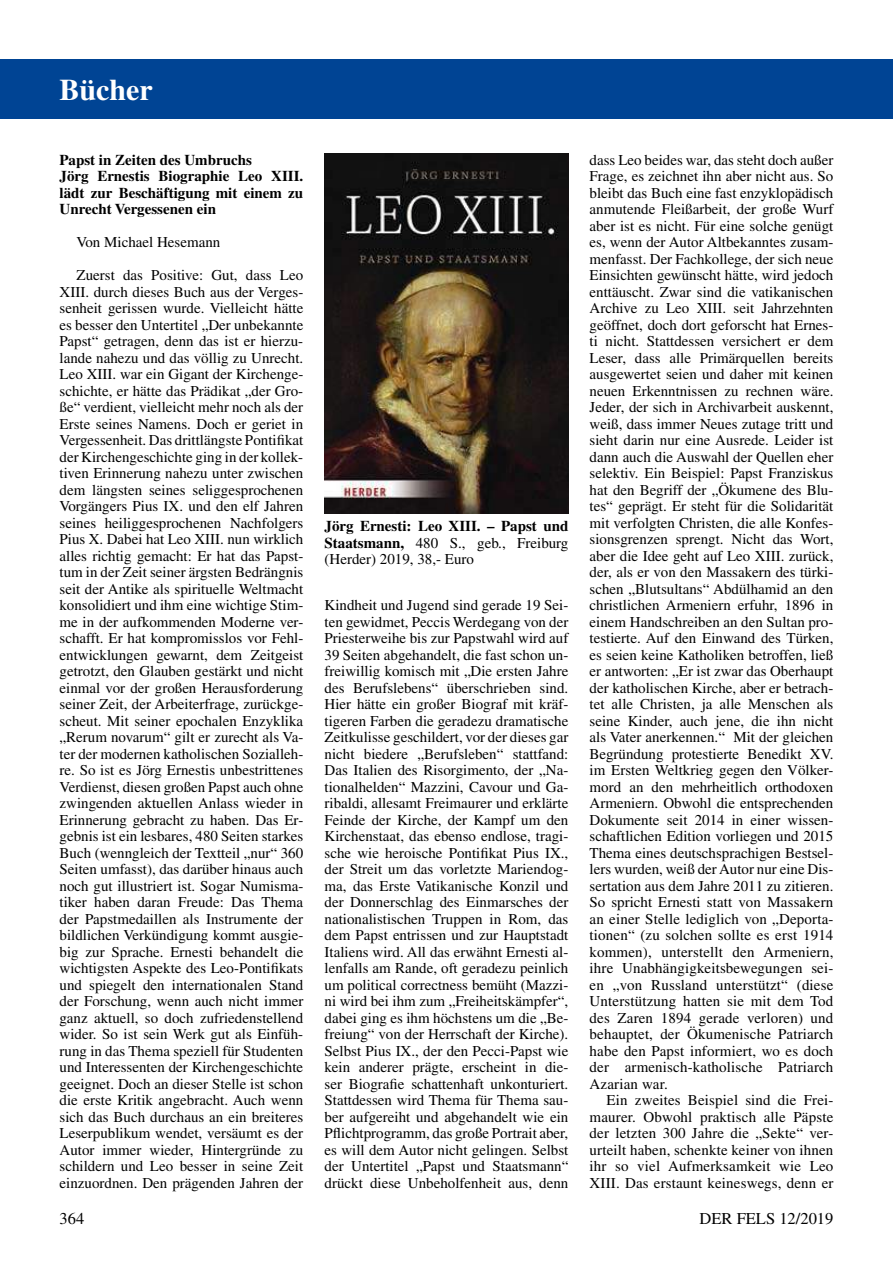
<style>
.page{position:relative;width:893px;height:1263px;background:#fff}
.page>*{position:absolute;margin:0;border:0;box-sizing:border-box;transform-origin:0 0}
.t1{font:700 30px "Times";color:#fff}
.t2{font:16.5px "Times";color:#000}
.t3{font:15px/16.5px "Times";color:#000;text-align:justify}
.t4{font:700 15px/16.5px "Times";color:#000}
.s1{font-weight:400}
</style>
<div class="page">
<div style="left:0;top:60px;width:893px;height:59px;background:#004494"></div>
<img style="left:325px;top:153px;width:243px;height:360px">
<h1 class="t1" style="left:60px;top:72px;width:95px">Bücher</h1>
<p class="t4" style="left:60px;top:151px;width:245px">Papst in Zeiten des Umbruchs<br>Jörg Ernestis Biographie Leo XIII. lädt zur Beschäftigung mit einem zu<br>Unrecht Vergessenen ein</p>
<p class="t3" style="left:77px;top:234px;width:145px">Von Michael Hesemann</p>
<p class="t3" style="left:60px;top:267px;width:245px;text-indent:17px">Zuerst das Positive: Gut, dass Leo XIII. durch dieses Buch aus der Verges&shy;senheit gerissen wurde. Vielleicht hätte es besser den Untertitel „Der unbekannte Papst“ getragen, denn das ist er hierzu&shy;lande nahezu und das völlig zu Unrecht.<br>Leo XIII. war ein Gigant der Kirchenge&shy;schichte, er hätte das Prädikat „der Gro&shy;ße“ verdient, vielleicht mehr noch als der Erste seines Namens. Doch er geriet in Vergessenheit. Das drittlängste Pontifikat der Kirchengeschichte ging in der kollek&shy;tiven Erinnerung nahezu unter zwischen dem längsten seines seliggesprochenen Vorgängers Pius IX. und den elf Jahren seines heiliggesprochenen Nachfolgers Pius X. Dabei hat Leo XIII. nun wirklich alles richtig gemacht: Er hat das Papst&shy;tum in der Zeit seiner ärgsten Bedrängnis seit der Antike als spirituelle Weltmacht konsolidiert und ihm eine wichtige Stim&shy;me in der aufkommenden Moderne ver&shy;schafft. Er hat kompromisslos vor Fehl&shy;entwicklungen gewarnt, dem Zeitgeist getrotzt, den Glauben gestärkt und nicht einmal vor der großen Herausforderung seiner Zeit, der Arbeiterfrage, zurückge&shy;scheut. Mit seiner epochalen Enzyklika „Rerum novarum“ gilt er zurecht als Va&shy;ter der modernen katholischen Sozialleh&shy;re. So ist es Jörg Ernestis unbestrittenes Verdienst, diesen großen Papst auch ohne zwingenden aktuellen Anlass wieder in Erinnerung gebracht zu haben. Das Er&shy;gebnis ist ein lesbares, 480 Seiten starkes Buch (wenngleich der Textteil „nur“ 360<br>Seiten umfasst), das darüber hinaus auch noch gut illustriert ist. Sogar Numisma&shy;tiker haben daran Freude: Das Thema der Papstmedaillen als Instrumente der bildlichen Verkündigung kommt ausgie&shy;big zur Sprache. Ernesti behandelt die wichtigsten Aspekte des Leo-Pontifikats und spiegelt den internationalen Stand der Forschung, wenn auch nicht immer ganz aktuell, so doch zufriedenstellend wider. So ist sein Werk gut als Einfüh&shy;rung in das Thema speziell für Studenten und Interessenten der Kirchengeschichte geeignet. Doch an dieser Stelle ist schon die erste Kritik angebracht. Auch wenn sich das Buch durchaus an ein breiteres Leserpublikum wendet, versäumt es der Autor immer wieder, Hintergründe zu schildern und Leo besser in seine Zeit einzuordnen. Den prägenden Jahren der</p>
<p class="t4" style="left:325px;top:518px;width:245px;text-align:justify">Jörg Ernesti: Leo XIII. – Papst und Staatsmann, <span class="s1">480 S., geb., Freiburg (Herder) 2019, 38,- Euro</span></p>
<p class="t3" style="left:325px;top:597px;width:245px">Kindheit und Jugend sind gerade 19 Sei&shy;ten gewidmet, Peccis Werdegang von der Priesterweihe bis zur Papstwahl wird auf 39 Seiten abgehandelt, die fast schon un&shy;freiwillig komisch mit „Die ersten Jahre des Berufslebens“ überschrieben sind.<br>Hier hätte ein großer Biograf mit kräf&shy;tigeren Farben die geradezu dramatische Zeitkulisse geschildert, vor der dieses gar nicht biedere „Berufsleben“ stattfand:<br>Das Italien des Risorgimento, der „Na&shy;tionalhelden“ Mazzini, Cavour und Ga&shy;ribaldi, allesamt Freimaurer und erklärte Feinde der Kirche, der Kampf um den Kirchenstaat, das ebenso endlose, tragi&shy;sche wie heroische Pontifikat Pius IX., der Streit um das vorletzte Mariendog&shy;ma, das Erste Vatikanische Konzil und der Donnerschlag des Einmarsches der nationalistischen Truppen in Rom, das dem Papst entrissen und zur Hauptstadt Italiens wird. All das erwähnt Ernesti al&shy;lenfalls am Rande, oft geradezu peinlich um political correctness bemüht (Mazzi&shy;ni wird bei ihm zum „Freiheitskämpfer“, dabei ging es ihm höchstens um die „Be&shy;freiung“ von der Herrschaft der Kirche).<br>Selbst Pius IX., der den Pecci-Papst wie kein anderer prägte, erscheint in die&shy;ser Biografie schattenhaft unkonturiert.<br>Stattdessen wird Thema für Thema sau&shy;ber aufgereiht und abgehandelt wie ein Pflichtprogramm, das große Portrait aber, es will dem Autor nicht gelingen. Selbst der Untertitel „Papst und Staatsmann“ drückt diese Unbeholfenheit aus, denn</p>
<p class="t3" style="left:590px;top:151px;width:245px">dass Leo beides war, das steht doch außer Frage, es zeichnet ihn aber nicht aus. So bleibt das Buch eine fast enzyklopädisch anmutende Fleißarbeit, der große Wurf aber ist es nicht. Für eine solche genügt es, wenn der Autor Altbekanntes zusam&shy;menfasst. Der Fachkollege, der sich neue Einsichten gewünscht hätte, wird jedoch enttäuscht. Zwar sind die vatikanischen Archive zu Leo XIII. seit Jahrzehnten geöffnet, doch dort geforscht hat Ernes&shy;ti nicht. Stattdessen versichert er dem Leser, dass alle Primärquellen bereits ausgewertet seien und daher mit keinen neuen Erkenntnissen zu rechnen wäre.<br>Jeder, der sich in Archivarbeit auskennt, weiß, dass immer Neues zutage tritt und sieht darin nur eine Ausrede. Leider ist dann auch die Auswahl der Quellen eher selektiv. Ein Beispiel: Papst Franziskus hat den Begriff der „Ökumene des Blu&shy;tes“ geprägt. Er steht für die Solidarität mit verfolgten Christen, die alle Konfes&shy;sionsgrenzen sprengt. Nicht das Wort, aber die Idee geht auf Leo XIII. zurück, der, als er von den Massakern des türki&shy;schen „Blutsultans“ Abdülhamid an den christlichen Armeniern erfuhr, 1896 in einem Handschreiben an den Sultan pro&shy;testierte. Auf den Einwand des Türken, es seien keine Katholiken betroffen, ließ er antworten: „Er ist zwar das Oberhaupt der katholischen Kirche, aber er betrach&shy;tet alle Christen, ja alle Menschen als seine Kinder, auch jene, die ihn nicht als Vater anerkennen.“ Mit der gleichen Begründung protestierte Benedikt XV. im Ersten Weltkrieg gegen den Völker&shy;mord an den mehrheitlich orthodoxen Armeniern. Obwohl die entsprechenden Dokumente seit 2014 in einer wissen&shy;schaftlichen Edition vorliegen und 2015<br>Thema eines deutschsprachigen Bestsel&shy;lers wurden, weiß der Autor nur eine Dis&shy;sertation aus dem Jahre 2011 zu zitieren.<br>So spricht Ernesti statt von Massakern an einer Stelle lediglich von „Deporta&shy;tionen“ (zu solchen sollte es erst 1914 kommen), unterstellt den Armeniern, ihre Unabhängigkeitsbewegungen sei&shy;en „von Russland unterstützt“ (diese Unterstützung hatten sie mit dem Tod des Zaren 1894 gerade verloren) und behauptet, der Ökumenische Patriarch habe den Papst informiert, wo es doch der armenisch-katholische Patriarch Azarian war.</p>
<p class="t3" style="left:590px;top:1092px;width:245px;text-indent:17px">Ein zweites Beispiel sind die Frei&shy;maurer. Obwohl praktisch alle Päpste der letzten 300 Jahre die „Sekte“ ver&shy;urteilt haben, schenkte keiner von ihnen ihr so viel Aufmerksamkeit wie Leo XIII. Das erstaunt keineswegs, denn er</p>
<p class="t2" style="left:60px;top:1209px;width:26px">364</p>
<p class="t2" style="left:700px;top:1209px;width:135px">DER FELS 12/2019</p>
</div>
